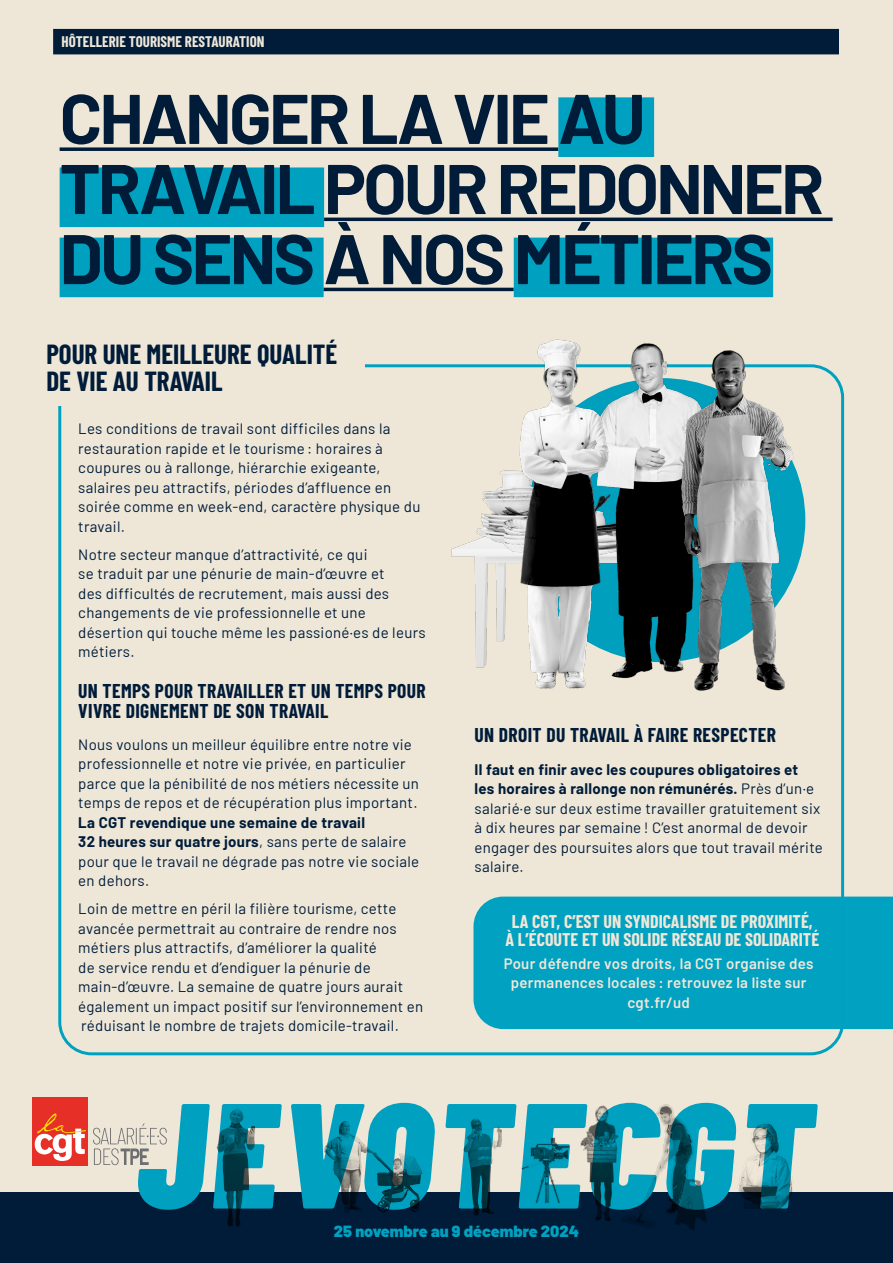
<style>
.page{position:relative;width:893px;height:1263px;background:#fff}
.page>*{position:absolute;margin:0;border:0;box-sizing:border-box;transform-origin:0 0}
.t1{font:900 149.4px "Barlow Condensed";color:#00a1c0}
.t2{font:700 70.05px/70.1px "Barlow";letter-spacing:-.04em;color:#001c39}
.t3{font:700 27px/27px "Barlow Condensed";color:#001c39}
.t4{font:700 19.5px/19.5px "Barlow Condensed";letter-spacing:.02em;color:#001c39}
.t5{font:700 18px/18px "Barlow Condensed";color:#f0e7d8;text-align:center}
.t6{font:900 16.2px "Barlow";color:#00a1c0}
.t7{font:15px/19.5px "Barlow";letter-spacing:.02em;color:#001c39}
.t8{font:600 15px/19.5px "Barlow";letter-spacing:.02em;color:#f0e7d8;text-align:center}
.t9{font:700 15px "Barlow Condensed";color:#eee7d8}
.s1{font-weight:700}
</style>
<div class="page">
<div style="left:0;top:0;width:893px;height:1192px;background:#eee7d8"></div>
<div style="left:473px;top:896px;width:420px;height:133px;background:#00a1c1"></div>
<div style="left:53px;top:29px;width:786px;height:25px;background:#001c39"></div>
<svg style="left:60px;top:147px;width:498px;height:4px;background:#1c344c"></svg>
<div style="left:558px;top:97px;width:96px;height:60px;background:#00a1c0"></div>
<div style="left:60px;top:167px;width:264px;height:60px;background:#00a1c0"></div>
<hr style="left:324px;top:218px;width:509px;height:3px;background:#001c39">
<div style="left:60px;top:238px;width:264px;height:59px;background:#00a1c0"></div>
<hr style="left:324px;top:288px;width:190px;height:3px;background:#001c39">
<div style="left:514px;top:238px;width:259px;height:59px;background:#00a1c0"></div>
<div style="left:38px;top:325px;width:327px;height:80px;background:#eee7d8"></div>
<img style="left:437px;top:485px;width:59px;height:195px">
<img style="left:467px;top:430px;width:29px;height:139px">
<div style="left:571px;top:312px;width:205px;height:401px;background:#eee7d8"></div>
<img style="left:682px;top:330px;width:142px;height:372px">
<img style="left:496px;top:316px;width:186px;height:389px">
<div style="left:0;top:1192px;width:893px;height:71px;background:#001c39"></div>
<img style="left:324px;top:1121px;width:98px;height:91px">
<img style="left:463px;top:1118px;width:39px;height:97px">
<img style="left:217px;top:1108px;width:39px;height:118px">
<svg style="left:93px;top:1123px;width:74px;height:42px;background:#d5cfc3"></svg>
<div style="left:32px;top:1097px;width:55px;height:69px;background:#e63027"></div>
<svg style="left:35px;top:1113px;width:51px;height:48px"></svg>
<img style="left:519px;top:1114px;width:57px;height:89px">
<img style="left:737px;top:1121px;width:56px;height:88px">
<img style="left:579px;top:1104px;width:38px;height:117px">
<img style="left:617px;top:1098px;width:106px;height:132px">
<p class="t9" style="left:62px;top:31px;width:204px">HÔTELLERIE TOURISME RESTAURATION</p>
<h2 class="t2" style="left:60px;top:78px;width:766px">CHANGER LA VIE AU<br>TRAVAIL POUR REDONNER<br>DU SENS À NOS MÉTIERS</h2>
<h3 class="t3" style="left:46px;top:340px;width:292px">POUR UNE MEILLEURE QUALITÉ<br>DE VIE AU TRAVAIL</h3>
<p class="t7" style="left:78px;top:418px;width:344px">Les conditions de travail sont difficiles dans la restauration rapide et le tourisme : horaires à coupures ou à rallonge, hiérarchie exigeante, salaires peu attractifs, périodes d’affluence en soirée comme en week-end, caractère physique du travail.</p>
<p class="t7" style="left:78px;top:543px;width:349px">Notre secteur manque d’attractivité, ce qui<br>se traduit par une pénurie de main-d’œuvre et<br>des difficultés de recrutement, mais aussi des changements de vie professionnelle et une désertion qui touche même les passioné·es de leurs métiers.</p>
<h3 class="t4" style="left:78px;top:680px;width:349px">UN TEMPS POUR TRAVAILLER ET UN TEMPS POUR<br>VIVRE DIGNEMENT DE SON TRAVAIL</h3>
<p class="t7" style="left:78px;top:733px;width:342px">Nous voulons un meilleur équilibre entre notre vie professionnelle et notre vie privée, en particulier parce que la pénibilité de nos métiers nécessite un temps de repos et de récupération plus important.</p>
<p class="t7" style="left:78px;top:811px;width:342px"><span class="s1">La CGT revendique une semaine de travail<br>32 heures sur quatre jours</span>, sans perte de salaire pour que le travail ne dégrade pas notre vie sociale en dehors.</p>
<p class="t7" style="left:78px;top:898px;width:346px">Loin de mettre en péril la filière tourisme, cette avancée permettrait au contraire de rendre nos métiers plus attractifs, d’améliorer la qualité<br>de service rendu et d’endiguer la pénurie de main-d’œuvre. La semaine de quatre jours aurait également un impact positif sur l’environnement en réduisant le nombre de trajets domicile-travail.</p>
<h3 class="t4" style="left:475px;top:724px;width:303px">UN DROIT DU TRAVAIL À FAIRE RESPECTER</h3>
<p class="t7" style="left:475px;top:758px;width:350px"><span class="s1">Il faut en finir avec les coupures obligatoires et<br>les horaires à rallonge non rémunérés.</span> Près d’un·e salarié·e sur deux estime travailler gratuitement six à dix heures par semaine ! C’est anormal de devoir engager des poursuites alors que tout travail mérite salaire.</p>
<p class="t5" style="left:505px;top:911px;width:315px">LA CGT, C’EST UN SYNDICALISME DE PROXIMITÉ,<br>À L’ÉCOUTE ET UN SOLIDE RÉSEAU DE SOLIDARITÉ</p>
<p class="t8" style="left:504px;top:952px;width:311px">Pour défendre vos droits, la CGT organise des permanences locales : retrouvez la liste sur cgt.fr/ud</p>
<h1 class="t1" style="left:134px;top:1049px;width:696px">JEVOTECGT</h1>
<p class="t6" style="left:334px;top:1219px;width:247px">25 novembre au 9 décembre 2024</p>
</div>
